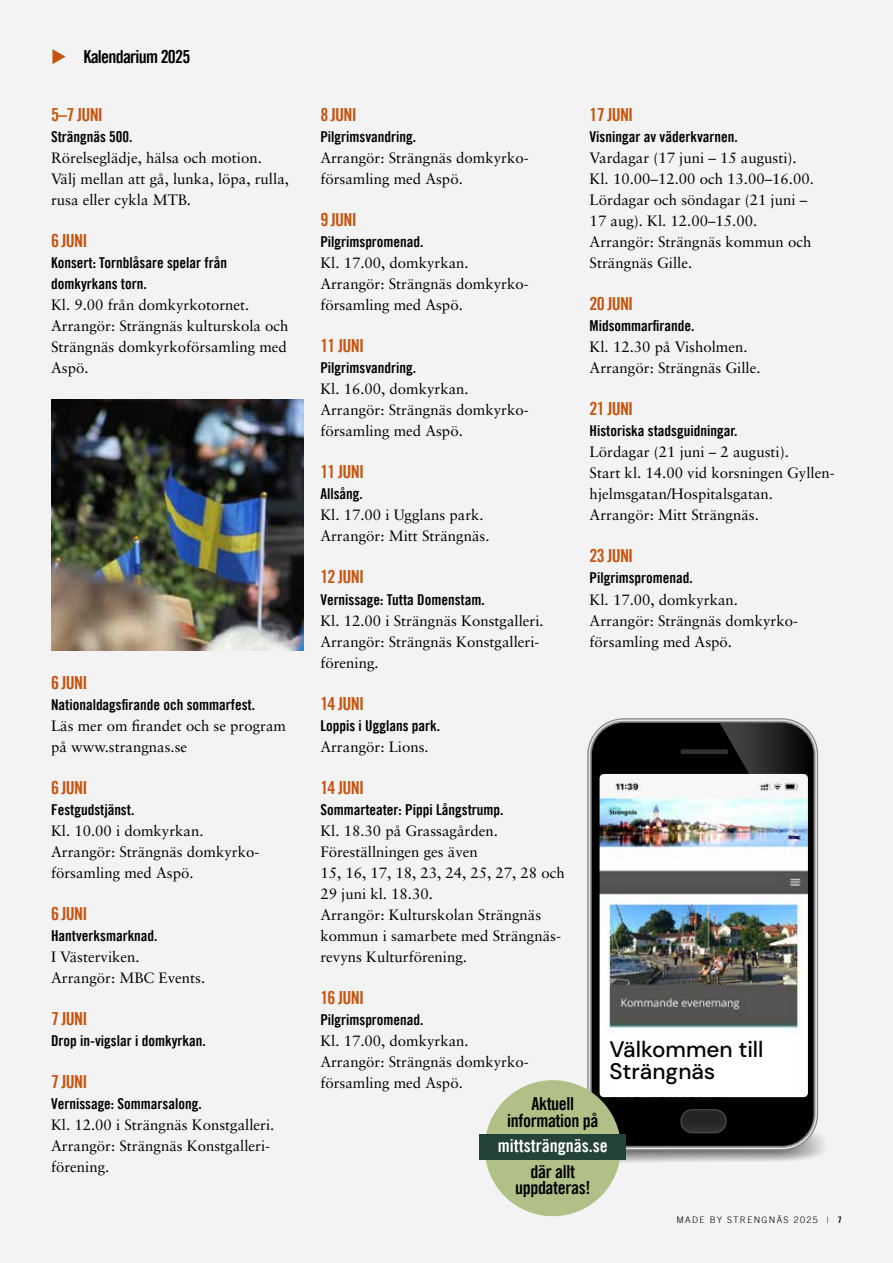
<style>
.page{position:relative;width:893px;height:1263px;background:#f2f3f2}
.page>*{position:absolute;margin:0;border:0;box-sizing:border-box;transform-origin:0 0}
.t1{font:500 22.5px/22.5px "DM Sans 24 pt";color:#000}
.t2{font:18px "Trade Gothic LT Bold Cond Twenty";letter-spacing:-.04em;color:#c45412}
.t3{font:18px/16.5px "Trade Gothic LT Bold Cond Twenty";letter-spacing:-.02em;color:#000;text-align:center}
.t4{font:18px "Trade Gothic LT Bold Cond Twenty";letter-spacing:-.04em;color:#000}
.t5{font:18px "Trade Gothic LT Bold Cond Twenty";color:#fff}
.t6{font:15px/21px "Sabon LT Pro";color:#000}
.t7{font:15px/21px "Trade Gothic LT Bold Cond Twenty";color:#000}
.t8{font:300 9px "Trade Gothic LT";letter-spacing:.15em;color:#000}
.s1{color:#c45412}
.s2{font-family:"Trade Gothic LT Bold Cond Twenty";font-weight:400}
</style>
<div class="page">
<img style="left:51px;top:400px;width:252px;height:251px">
<div style="left:592px;top:723px;width:221px;height:423px;background:#000;border-radius:32px"></div>
<svg style="left:680px;top:1109px;width:47px;height:24px"></svg>
<svg style="left:610px;top:1110px;width:214px;height:53px"></svg>
<div style="left:680px;top:749px;width:48px;height:5px;background:#303133;border-radius:2px"></div>
<svg style="left:720px;top:723px;width:93px;height:51px"></svg>
<img style="left:600px;top:774px;width:208px;height:323px">
<div style="left:609px;top:1034px;width:189px;height:63px;background:#fff"></div>
<div style="left:485px;top:1080px;width:136px;height:136px;background:#b1c086;border-radius:50%"></div>
<div style="left:480px;top:1134px;width:146px;height:26px;background:#244235"></div>
<p class="t4" style="left:51px;top:45px;width:141px"><span class="s1">◆</span> Kalendarium 2025</p>
<p class="t2" style="left:51px;top:104px;width:53px">5–7 JUNI</p>
<p class="t7" style="left:51px;top:126px;width:83px">Strängnäs 500.</p>
<p class="t6" style="left:51px;top:147px;width:239px">Rörelseglädje, hälsa och motion.<br>Välj mellan att gå, lunka, löpa, rulla, rusa eller cykla MTB.</p>
<p class="t2" style="left:51px;top:230px;width:38px">6 JUNI</p>
<p class="t7" style="left:51px;top:252px;width:177px">Konsert: Tornblåsare spelar från domkyrkans torn.</p>
<p class="t6" style="left:51px;top:294px;width:239px">Kl. 9.00 från domkyrkotornet.<br>Arrangör: Strängnäs kulturskola och<br>Strängnäs domkyrkoförsamling med<br>Aspö.</p>
<p class="t2" style="left:51px;top:671px;width:38px">6 JUNI</p>
<p class="t7" style="left:51px;top:693px;width:206px">Nationaldagsfirande och sommarfest.</p>
<p class="t6" style="left:51px;top:714px;width:236px">Läs mer om firandet och se program på www.strangnas.se</p>
<p class="t2" style="left:51px;top:776px;width:38px">6 JUNI</p>
<p class="t7" style="left:51px;top:798px;width:85px">Festgudstjänst.</p>
<p class="t6" style="left:51px;top:819px;width:210px">Kl. 10.00 i domkyrkan.<br>Arrangör: Strängnäs domkyrko&shy;församling med Aspö.</p>
<p class="t2" style="left:51px;top:902px;width:38px">6 JUNI</p>
<p class="t7" style="left:51px;top:924px;width:108px">Hantverksmarknad.</p>
<p class="t6" style="left:51px;top:945px;width:156px">I Västerviken.<br>Arrangör: MBC Events.</p>
<p class="t2" style="left:51px;top:1007px;width:38px">7 JUNI</p>
<p class="t7" style="left:51px;top:1029px;width:156px">Drop in-vigslar i domkyrkan.</p>
<p class="t2" style="left:51px;top:1070px;width:38px">7 JUNI</p>
<p class="t7" style="left:51px;top:1092px;width:152px">Vernissage: Sommarsalong.</p>
<p class="t6" style="left:51px;top:1113px;width:225px">Kl. 12.00 i Strängnäs Konstgalleri.<br>Arrangör: Strängnäs Konstgalleri&shy;förening.</p>
<p class="t2" style="left:320px;top:104px;width:38px">8 JUNI</p>
<p class="t7" style="left:320px;top:126px;width:97px">Pilgrimsvandring.</p>
<p class="t6" style="left:320px;top:147px;width:210px">Arrangör: Strängnäs domkyrko&shy;församling med Aspö.</p>
<p class="t2" style="left:320px;top:209px;width:38px">9 JUNI</p>
<p class="t7" style="left:320px;top:231px;width:105px">Pilgrimspromenad.</p>
<p class="t6" style="left:320px;top:252px;width:210px">Kl. 17.00, domkyrkan.<br>Arrangör: Strängnäs domkyrko&shy;församling med Aspö.</p>
<p class="t2" style="left:320px;top:335px;width:45px">11 JUNI</p>
<p class="t7" style="left:320px;top:357px;width:97px">Pilgrimsvandring.</p>
<p class="t6" style="left:320px;top:378px;width:210px">Kl. 16.00, domkyrkan.<br>Arrangör: Strängnäs domkyrko&shy;församling med Aspö.</p>
<p class="t2" style="left:320px;top:461px;width:45px">11 JUNI</p>
<p class="t7" style="left:320px;top:483px;width:44px">Allsång.</p>
<p class="t6" style="left:320px;top:504px;width:171px">Kl. 17.00 i Ugglans park.<br>Arrangör: Mitt Strängnäs.</p>
<p class="t2" style="left:320px;top:566px;width:45px">12 JUNI</p>
<p class="t7" style="left:320px;top:588px;width:166px">Vernissage: Tutta Domenstam.</p>
<p class="t6" style="left:320px;top:609px;width:225px">Kl. 12.00 i Strängnäs Konstgalleri.<br>Arrangör: Strängnäs Konstgalleri&shy;förening.</p>
<p class="t2" style="left:320px;top:692px;width:45px">14 JUNI</p>
<p class="t7" style="left:320px;top:714px;width:121px">Loppis i Ugglans park.</p>
<p class="t6" style="left:320px;top:735px;width:110px">Arrangör: Lions.</p>
<p class="t2" style="left:320px;top:776px;width:45px">14 JUNI</p>
<p class="t7" style="left:320px;top:798px;width:185px">Sommarteater: Pippi Långstrump.</p>
<p class="t6" style="left:320px;top:819px;width:246px">Kl. 18.30 på Grassagården.<br>Föreställningen ges även<br>15, 16, 17, 18, 23, 24, 25, 27, 28 och<br>29 juni kl. 18.30.<br>Arrangör: Kulturskolan Strängnäs kommun i samarbete med Strängnäs&shy;revyns Kulturförening.</p>
<p class="t2" style="left:320px;top:986px;width:45px">16 JUNI</p>
<p class="t7" style="left:320px;top:1008px;width:105px">Pilgrimspromenad.</p>
<p class="t6" style="left:320px;top:1029px;width:210px">Kl. 17.00, domkyrkan.<br>Arrangör: Strängnäs domkyrko&shy;församling med Aspö.</p>
<p class="t2" style="left:590px;top:104px;width:45px">17 JUNI</p>
<p class="t7" style="left:590px;top:126px;width:150px">Visningar av väderkvarnen.</p>
<p class="t6" style="left:590px;top:147px;width:226px">Vardagar (17 juni – 15 augusti).<br>Kl. 10.00–12.00 och 13.00–16.00.<br>Lördagar och söndagar (21 juni –<br>17 aug). Kl. 12.00–15.00.<br>Arrangör: Strängnäs kommun och<br>Strängnäs Gille.</p>
<p class="t2" style="left:590px;top:293px;width:45px">20 JUNI</p>
<p class="t7" style="left:590px;top:315px;width:106px">Midsommarfirande.</p>
<p class="t6" style="left:590px;top:336px;width:172px">Kl. 12.30 på Visholmen.<br>Arrangör: Strängnäs Gille.</p>
<p class="t2" style="left:590px;top:398px;width:45px">21 JUNI</p>
<p class="t7" style="left:590px;top:420px;width:149px">Historiska stadsguidningar.</p>
<p class="t6" style="left:590px;top:441px;width:247px">Lördagar (21 juni – 2 augusti).<br>Start kl. 14.00 vid korsningen Gyllen&shy;hjelmsgatan/Hospitalsgatan.<br>Arrangör: Mitt Strängnäs.</p>
<p class="t2" style="left:590px;top:545px;width:45px">23 JUNI</p>
<p class="t7" style="left:590px;top:567px;width:105px">Pilgrimspromenad.</p>
<p class="t6" style="left:590px;top:588px;width:210px">Kl. 17.00, domkyrkan.<br>Arrangör: Strängnäs domkyrko&shy;församling med Aspö.</p>
<h1 class="t1" style="left:609px;top:1037px;width:156px">Välkommen till<br>Strängnäs</h1>
<p class="t3" style="left:507px;top:1095px;width:93px">Aktuell information på</p>
<p class="t5" style="left:498px;top:1135px;width:111px">mittsträngnäs.se</p>
<p class="t3" style="left:515px;top:1163px;width:77px">där allt uppdateras!</p>
<p class="t8" style="left:676px;top:1214px;width:167px">MADE BY STRENGNÄS 2025 | <span class="s2">7</span></p>
</div>
